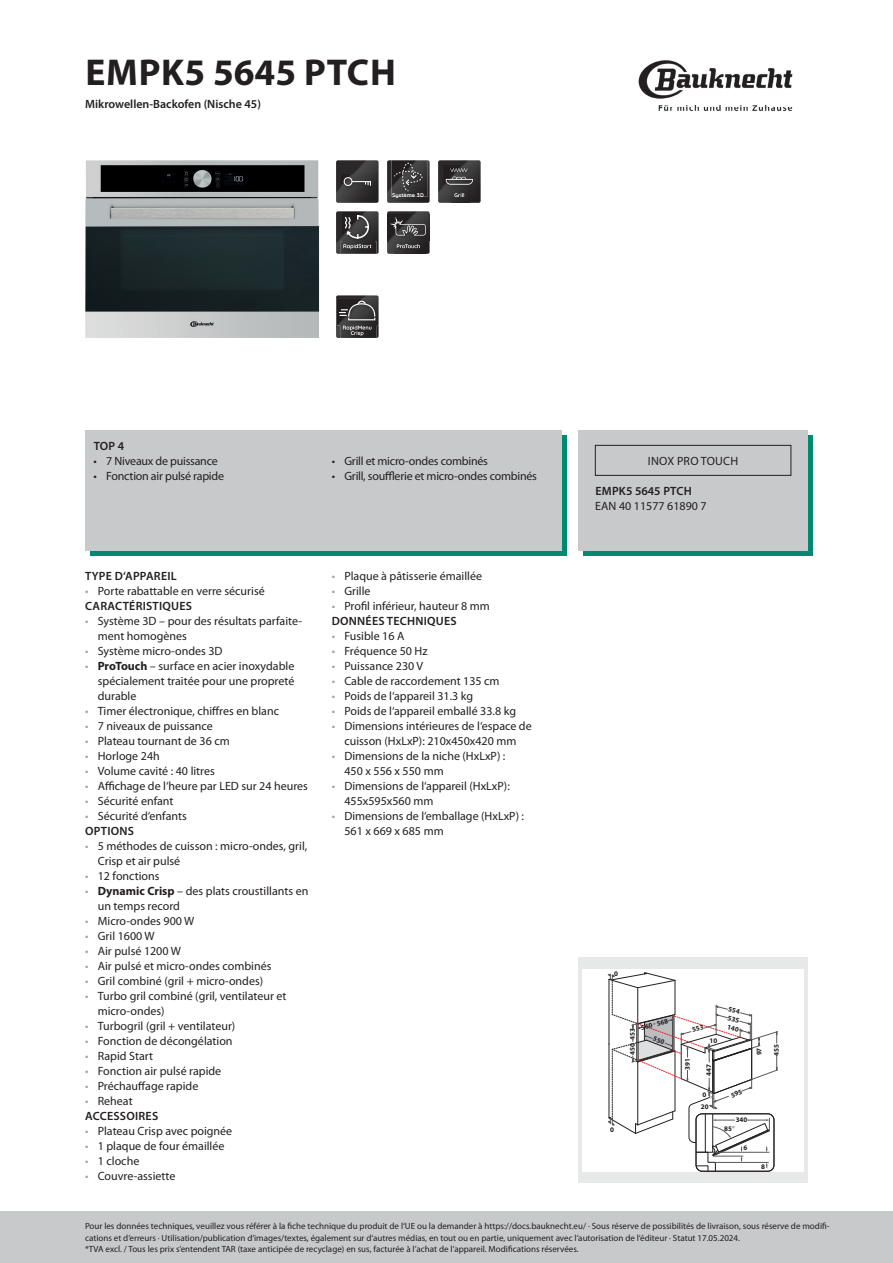
<style>
.page{position:relative;width:893px;height:1263px;background:#fff}
.page>*{position:absolute;margin:0;border:0;box-sizing:border-box;transform-origin:0 0}
.t1{font:700 37.5px "Myriad Pro";letter-spacing:.015em;color:#231f20}
.t2{font:12px/15px "Myriad Pro";color:#231f20}
.t3{font:12px "Myriad Pro";letter-spacing:-.02em;color:#231f20}
.t4{font:600 12px "Myriad Pro";color:#231f20}
.t5{font:600 12px/15px "Myriad Pro";letter-spacing:.02em;color:#231f20}
.t6{font:12px "Myriad Pro";letter-spacing:.02em;color:#231f20}
.t7{font:9px/11.2px "Myriad Pro";color:#231f20}
.t8{font:700 7.05px "Myriad Pro";color:#231f20}
.t9{font:700 5.4px "Quicksand Pro";color:#fff}
.s1{color:#9ea0a2}
.s2{font-weight:600}
.s3{font-weight:700}
.s4{font-weight:400;color:#9ea0a2}
.s5{font-weight:400}
.s6{font-family:"Times New Roman";font-weight:400}
</style>
<div class="page">
<img style="left:638px;top:60px;width:155px;height:52px">
<div style="left:0;top:1212px;width:893px;height:51px;background:#c7c9cb"></div>
<img style="left:85px;top:160px;width:234px;height:178px">
<svg style="left:336px;top:160px;width:43px;height:43px;background:#3f3d3e"></svg>
<svg style="left:336px;top:211px;width:43px;height:43px;background:#4a4849"></svg>
<svg style="left:387px;top:160px;width:43px;height:43px;background:#413f40"></svg>
<svg style="left:387px;top:211px;width:43px;height:43px;background:#444243"></svg>
<svg style="left:438px;top:160px;width:43px;height:43px;background:#413f40"></svg>
<svg style="left:336px;top:295px;width:43px;height:43px;background:#4c4a4b"></svg>
<svg style="left:90px;top:436px;width:477px;height:120px;background:#20927f"></svg>
<div style="left:85px;top:430px;width:476px;height:120px;background:#c7c9cb"></div>
<div style="left:584px;top:436px;width:229px;height:120px;background:#008871"></div>
<div style="left:578px;top:430px;width:230px;height:120px;background:#c7c9cb"></div>
<div style="left:595px;top:445px;width:196px;height:30px;border:1px solid #231f20"></div>
<div style="left:578px;top:958px;width:230px;height:225px;background:#e7e8e8"></div>
<div style="left:583px;top:969px;width:221px;height:202px;background:#fff"></div>
<svg style="left:608px;top:972px;width:170px;height:199px"></svg>
<h1 class="t1" style="left:85px;top:48px;width:312px">EMPK5 5645 PTCH</h1>
<p class="t4" style="left:85px;top:97px;width:177px">Mikrowellen-Backofen (Nische 45)</p>
<p class="t9" style="left:392px;top:192px;width:33px">Système 3D</p>
<p class="t4" style="left:94px;top:439px;width:32px">TOP 4</p>
<p class="t3" style="left:94px;top:454px;width:126px">• 7 Niveaux de puissance</p>
<p class="t3" style="left:94px;top:469px;width:132px">• Fonction air pulsé rapide</p>
<p class="t3" style="left:332px;top:454px;width:158px">• Grill et micro-ondes combinés</p>
<p class="t3" style="left:332px;top:469px;width:207px">• Grill, soufflerie et micro-ondes combinés</p>
<p class="t5" style="left:85px;top:569px;width:93px">TYPE D‘APPAREIL</p>
<p class="t2" style="left:85px;top:584px;width:181px"><span class="s1">•</span> Porte rabattable en verre sécurisé<br><span class="s2">CARACTÉRISTIQUES</span></p>
<p class="t2" style="left:98px;top:614px;width:206px;text-indent:-13px"><span class="s1">•</span> Système 3D – pour des résultats parfaite&shy;ment homogènes</p>
<p class="t2" style="left:85px;top:644px;width:139px"><span class="s1">•</span> Système micro-ondes 3D</p>
<p class="t2" style="left:98px;top:659px;width:198px;text-align:justify;text-indent:-13px"><span class="s1">•</span> <span class="s3">ProTouch</span> – surface en acier inoxydable spécialement traitée pour une propreté durable</p>
<p class="t2" style="left:85px;top:704px;width:196px"><span class="s1">•</span> Timer électronique, chiffres en blanc</p>
<p class="t2" style="left:85px;top:719px;width:129px"><span class="s1">•</span> 7 niveaux de puissance</p>
<p class="t2" style="left:85px;top:734px;width:146px"><span class="s1">•</span> Plateau tournant de 36 cm</p>
<p class="t2" style="left:85px;top:749px;width:76px"><span class="s1">•</span> Horloge 24h</p>
<p class="t2" style="left:85px;top:764px;width:131px"><span class="s1">•</span> Volume cavité : 40 litres</p>
<p class="t2" style="left:85px;top:779px;width:224px"><span class="s1">•</span> Affichage de l‘heure par LED sur 24 heures</p>
<p class="t2" style="left:85px;top:794px;width:90px"><span class="s1">•</span> Sécurité enfant</p>
<p class="t2" style="left:85px;top:809px;width:103px"><span class="s1">•</span> Sécurité d‘enfants<br><span class="s2">OPTIONS</span></p>
<p class="t2" style="left:98px;top:839px;width:211px;text-indent:-13px"><span class="s1">•</span> 5 méthodes de cuisson : micro-ondes, gril,<br>Crisp et air pulsé</p>
<p class="t2" style="left:85px;top:869px;width:76px"><span class="s1">•</span> 12 fonctions</p>
<p class="t2" style="left:98px;top:884px;width:212px;text-indent:-13px"><span class="s1">•</span> <span class="s3">Dynamic Crisp</span> – des plats croustillants en un temps record</p>
<p class="t2" style="left:85px;top:914px;width:111px"><span class="s1">•</span> Micro-ondes 900 W</p>
<p class="t2" style="left:85px;top:929px;width:71px"><span class="s1">•</span> Gril 1600 W</p>
<p class="t2" style="left:85px;top:944px;width:97px"><span class="s1">•</span> Air pulsé 1200 W</p>
<p class="t2" style="left:85px;top:959px;width:188px"><span class="s1">•</span> Air pulsé et micro-ondes combinés</p>
<p class="t2" style="left:85px;top:974px;width:180px"><span class="s1">•</span> Gril combiné (gril + micro-ondes)</p>
<p class="t2" style="left:98px;top:989px;width:190px;text-indent:-13px"><span class="s1">•</span> Turbo gril combiné (gril, ventilateur et micro-ondes)</p>
<p class="t2" style="left:85px;top:1019px;width:152px"><span class="s1">•</span> Turbogril (gril + ventilateur)</p>
<p class="t2" style="left:85px;top:1034px;width:149px"><span class="s1">•</span> Fonction de décongélation</p>
<p class="t2" style="left:85px;top:1049px;width:69px"><span class="s1">•</span> Rapid Start</p>
<p class="t2" style="left:85px;top:1064px;width:138px"><span class="s1">•</span> Fonction air pulsé rapide</p>
<p class="t2" style="left:85px;top:1079px;width:115px"><span class="s1">•</span> Préchauffage rapide</p>
<p class="t5" style="left:85px;top:1094px;width:75px"><span class="s4">•</span> <span class="s5">Reheat<br></span>ACCESSOIRES</p>
<p class="t2" style="left:85px;top:1124px;width:149px"><span class="s1">•</span> Plateau Crisp avec poignée</p>
<p class="t2" style="left:85px;top:1139px;width:141px"><span class="s1">•</span> 1 plaque de four émaillée</p>
<p class="t2" style="left:85px;top:1154px;width:56px"><span class="s1">•</span> 1 cloche</p>
<p class="t2" style="left:85px;top:1169px;width:92px"><span class="s1">•</span> Couvre-assiette</p>
<p class="t2" style="left:332px;top:569px;width:152px"><span class="s1">•</span> Plaque à pâtisserie émaillée</p>
<p class="t2" style="left:332px;top:584px;width:40px"><span class="s1">•</span> Grille</p>
<p class="t2" style="left:332px;top:599px;width:160px"><span class="s1">•</span> Profil inférieur, hauteur 8 mm<br><span class="s2">DONNÉES TECHNIQUES</span></p>
<p class="t2" style="left:332px;top:629px;width:74px"><span class="s1">•</span> Fusible 16 A</p>
<p class="t2" style="left:332px;top:644px;width:97px"><span class="s1">•</span> Fréquence 50 Hz</p>
<p class="t2" style="left:332px;top:659px;width:93px"><span class="s1">•</span> Puissance 230 V</p>
<p class="t2" style="left:332px;top:674px;width:169px"><span class="s1">•</span> Cable de raccordement 135 cm</p>
<p class="t2" style="left:332px;top:689px;width:143px"><span class="s1">•</span> Poids de l‘appareil 31.3 kg</p>
<p class="t2" style="left:332px;top:704px;width:186px"><span class="s1">•</span> Poids de l‘appareil emballé 33.8 kg</p>
<p class="t2" style="left:332px;top:719px;width:202px;text-align:center"><span class="s1">•</span> Dimensions intérieures de l‘espace de cuisson (HxLxP): 210x450x420 mm</p>
<p class="t2" style="left:344px;top:749px;width:163px;text-indent:-13px"><span class="s1">•</span> Dimensions de la niche (HxLxP) :<br>450 x 556 x 550 mm</p>
<p class="t2" style="left:344px;top:779px;width:167px;text-indent:-13px"><span class="s1">•</span> Dimensions de l‘appareil (HxLxP):<br>455x595x560 mm</p>
<p class="t2" style="left:344px;top:809px;width:181px;text-indent:-13px"><span class="s1">•</span> Dimensions de l‘emballage (HxLxP) :<br>561 x 669 x 685 mm</p>
<p class="t6" style="left:648px;top:454px;width:92px">INOX PRO TOUCH</p>
<p class="t4" style="left:595px;top:484px;width:98px">EMPK5 5645 PTCH</p>
<p class="t2" style="left:595px;top:499px;width:113px">EAN 40 11577 61890 7</p>
<p class="t8" style="left:614px;top:969px;width:5px">0</p>
<p class="t8" style="left:640px;top:1023px;width:16px;rotate:-13deg">560 -</p>
<p class="t8" style="left:628px;top:1055px;width:29px;rotate:-90deg">450 453</p>
<p class="t8" style="left:628px;top:1042px;width:4px;rotate:-90deg">-</p>
<p class="t8" style="left:610px;top:1124px;width:5px">0</p>
<p class="t8" style="left:683px;top:1070px;width:13px;rotate:-90deg">391</p>
<p class="t8" style="left:709px;top:1036px;width:9px">10</p>
<p class="t8" style="left:704px;top:1076px;width:13px;rotate:-90deg">447</p>
<p class="t8" style="left:703px;top:1090px;width:5px">0</p>
<p class="t8" style="left:701px;top:1102px;width:9px">20</p>
<p class="t8" style="left:736px;top:1115px;width:13px">340</p>
<p class="t8" style="left:724px;top:1124px;width:12px">85<span class="s6">¡</span></p>
<p class="t8" style="left:743px;top:1143px;width:5px">6</p>
<p class="t8" style="left:755px;top:1055px;width:9px;rotate:-90deg">97</p>
<p class="t8" style="left:772px;top:1056px;width:13px;rotate:-90deg">455</p>
<p class="t8" style="left:761px;top:1162px;width:5px">8</p>
<p class="t7" style="left:85px;top:1221px;width:746px">Pour les données techniques, veuillez vous référer à la fiche technique du produit de l‘UE ou la demander à https://docs.bauknecht.eu/ · Sous réserve de possibilités de livraison, sous réserve de modifi&shy;cations et d‘erreurs · Utilisation/publication d‘images/textes, également sur d‘autres médias, en tout ou en partie, uniquement avec l‘autorisation de l‘éditeur · Statut 17.05.2024.<br>*TVA excl. / Tous les prix s’entendent TAR (taxe anticipée de recyclage) en sus, facturée à l’achat de l’appareil. Modifications réservées.</p>
</div>
